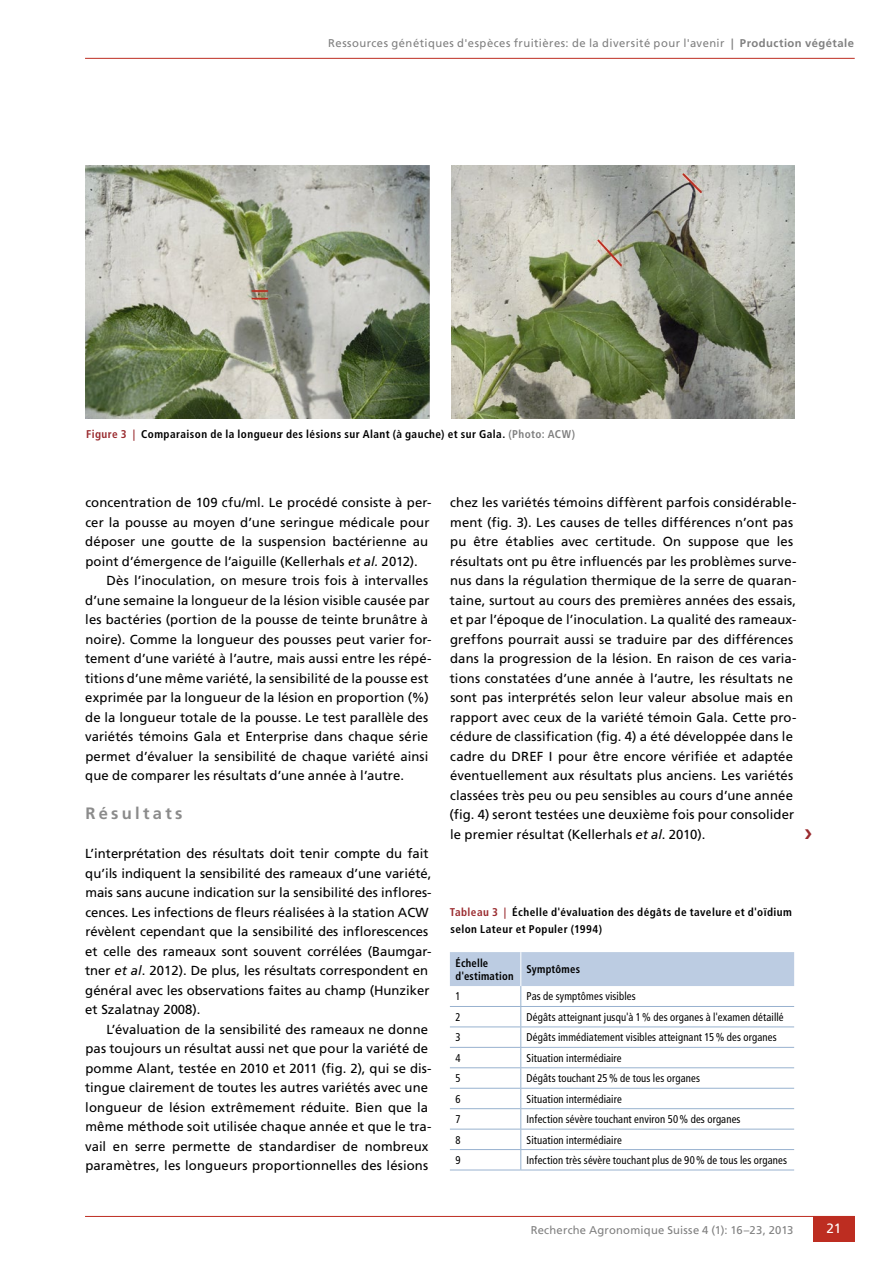
<style>
.page{position:relative;width:893px;height:1263px;background:#fff}
.page>*{position:absolute;margin:0;border:0;box-sizing:border-box;transform-origin:0 0}
.t1{font:700 16.5px "Frutiger LT Std";letter-spacing:.2em;color:#8b8b8b}
.t2{font:13.5px "Frutiger LT Std";color:#fff}
.t3{font:13.2px/19.5px "Frutiger LT Std";letter-spacing:.005em;color:#000}
.t4{font:condensed 11.25px "Frutiger LT Std";letter-spacing:.015em;color:#000;scale:.95 1}
.t5{font:700 condensed 11.25px/16.5px "Frutiger LT Std";letter-spacing:.04em;color:#000}
.t6{font:11.25px "Frutiger LT Std";letter-spacing:.035em;color:#808080}
.t7{font:700 condensed 11.25px/13.5px "Frutiger LT Std";letter-spacing:.02em;color:#000;scale:.95 1}
.s1{font-weight:700}
.s2{color:#9a2b2f}
.s3{color:#808080}
.s4{font-style:italic}
</style>
<div class="page">
<hr style="left:85px;top:1216px;width:770px;height:1px;background:#bd2d21">
<div style="left:813px;top:1216px;width:42px;height:26px;background:#bd2d21"></div>
<hr style="left:85px;top:58px;width:770px;height:1px;background:#bd2d21">
<svg style="left:450px;top:952px;width:344px;height:217px"></svg>
<hr style="left:450px;top:1006px;width:71px;height:1px;background:#98b2cf">
<hr style="left:521px;top:1006px;width:273px;height:1px;background:#98b2cf">
<hr style="left:450px;top:1026px;width:71px;height:1px;background:#98b2cf">
<hr style="left:521px;top:1026px;width:273px;height:1px;background:#98b2cf">
<hr style="left:450px;top:1047px;width:71px;height:1px;background:#98b2cf">
<hr style="left:521px;top:1047px;width:273px;height:1px;background:#98b2cf">
<hr style="left:450px;top:1067px;width:71px;height:1px;background:#98b2cf">
<hr style="left:521px;top:1067px;width:273px;height:1px;background:#98b2cf">
<hr style="left:450px;top:1088px;width:71px;height:1px;background:#98b2cf">
<hr style="left:521px;top:1088px;width:273px;height:1px;background:#98b2cf">
<hr style="left:450px;top:1108px;width:71px;height:1px;background:#98b2cf">
<hr style="left:521px;top:1108px;width:273px;height:1px;background:#98b2cf">
<hr style="left:450px;top:1129px;width:71px;height:1px;background:#98b2cf">
<hr style="left:521px;top:1129px;width:273px;height:1px;background:#98b2cf">
<hr style="left:450px;top:1149px;width:71px;height:1px;background:#98b2cf">
<hr style="left:521px;top:1149px;width:273px;height:1px;background:#98b2cf">
<hr style="left:450px;top:1169px;width:71px;height:1px;background:#98b2cf">
<hr style="left:521px;top:1169px;width:273px;height:1px;background:#98b2cf">
<hr style="left:520px;top:952px;width:1px;height:34px;background:#fff">
<img style="left:86px;top:166px;width:344px;height:253px">
<img style="left:451px;top:166px;width:344px;height:253px">
<svg style="left:252px;top:290px;width:16px;height:2px"></svg>
<svg style="left:252px;top:298px;width:16px;height:1px"></svg>
<svg style="left:596px;top:238px;width:27px;height:30px"></svg>
<svg style="left:681px;top:172px;width:22px;height:23px"></svg>
<p class="t6" style="left:328px;top:36px;width:527px">Ressources génétiques d'espèces fruitières: de la diversité pour l'avenir <span class="s1">| Production végétale</span></p>
<p class="t5" style="left:86px;top:426px;width:491px"><span class="s2">Figure 3 |</span> Comparaison de la longueur des lésions sur Alant (à gauche) et sur Gala. <span class="s3">(Photo: ACW)</span></p>
<p class="t3" style="left:85px;top:493px;width:348px">concentration de 109 cfu/ml. Le procédé consiste à per&shy;cer la pousse au moyen d’une seringue médicale pour déposer une goutte de la suspension bactérienne au point d’émergence de l’aiguille (Kellerhals <span class="s4">et al.</span> 2012).</p>
<p class="t3" style="left:85px;top:571px;width:348px;text-indent:22px">Dès l’inoculation, on mesure trois fois à intervalles d’une semaine la longueur de la lésion visible causée par les bactéries (portion de la pousse de teinte brunâtre à noire). Comme la longueur des pousses peut varier for&shy;tement d’une variété à l’autre, mais aussi entre les répé&shy;titions d’une même variété, la sensibilité de la pousse est exprimée par la longueur de la lésion en proportion (%) de la longueur totale de la pousse. Le test parallèle des variétés témoins Gala et Enterprise dans chaque série permet d’évaluer la sensibilité de chaque variété ainsi que de comparer les résultats d’une année à l’autre.</p>
<p class="t1" style="left:85px;top:804px;width:99px">Résultats</p>
<p class="t3" style="left:85px;top:844px;width:348px">L’interprétation des résultats doit tenir compte du fait qu’ils indiquent la sensibilité des rameaux d’une variété, mais sans aucune indication sur la sensibilité des inflores&shy;cences. Les infections de fleurs réalisées à la station ACW révèlent cependant que la sensibilité des inflorescences et celle des rameaux sont souvent corrélées (Baumgar&shy;tner <span class="s4">et al</span>. 2012). De plus, les résultats correspondent en général avec les observations faites au champ (Hunziker et Szalatnay 2008).</p>
<p class="t3" style="left:85px;top:1019px;width:348px;text-indent:21px">L’évaluation de la sensibilité des rameaux ne donne pas toujours un résultat aussi net que pour la variété de pomme Alant, testée en 2010 et 2011 (fig. 2), qui se dis&shy;tingue clairement de toutes les autres variétés avec une longueur de lésion extrêmement réduite. Bien que la même méthode soit utilisée chaque année et que le tra&shy;vail en serre permette de standardiser de nombreux paramètres, les longueurs proportionnelles des lésions</p>
<p class="t3" style="left:450px;top:493px;width:348px">chez les variétés témoins diffèrent parfois considérable&shy;ment (fig. 3). Les causes de telles différences n’ont pas pu être établies avec certitude. On suppose que les résultats ont pu être influencés par les problèmes surve&shy;nus dans la régulation thermique de la serre de quaran&shy;taine, surtout au cours des premières années des essais, et par l’époque de l’inoculation. La qualité des rameaux&shy;greffons pourrait aussi se traduire par des différences dans la progression de la lésion. En raison de ces varia&shy;tions constatées d’une année à l’autre, les résultats ne sont pas interprétés selon leur valeur absolue mais en rapport avec ceux de la variété témoin Gala. Cette pro&shy;cédure de classification (fig. 4) a été développée dans le cadre du DREF I pour être encore vérifiée et adaptée éventuellement aux résultats plus anciens. Les variétés classées très peu ou peu sensibles au cours d’une année (fig. 4) seront testées une deuxième fois pour consolider le premier résultat (Kellerhals <span class="s4">et al</span>. 2010).</p>
<p class="t5" style="left:450px;top:904px;width:344px"><span class="s2">Tableau 3 |</span> Échelle d'évaluation des dégâts de tavelure et d'oïdium selon Lateur et Populer (1994)</p>
<p class="t7" style="left:456px;top:956px;width:63px">Échelle d'estimation</p>
<p class="t7" style="left:526px;top:963px;width:58px">Symptômes</p>
<p class="t4" style="left:456px;top:990px;width:7px">1</p>
<p class="t4" style="left:526px;top:990px;width:117px">Pas de symptômes visibles</p>
<p class="t4" style="left:456px;top:1010px;width:7px">2</p>
<p class="t4" style="left:526px;top:1010px;width:272px">Dégâts atteignant jusqu'à 1% des organes à l'examen détaillé</p>
<p class="t4" style="left:456px;top:1031px;width:7px">3</p>
<p class="t4" style="left:526px;top:1031px;width:265px">Dégâts immédiatement visibles atteignant 15% des organes</p>
<p class="t4" style="left:456px;top:1051px;width:7px">4</p>
<p class="t4" style="left:526px;top:1051px;width:102px">Situation intermédiaire</p>
<p class="t4" style="left:456px;top:1072px;width:7px">5</p>
<p class="t4" style="left:526px;top:1072px;width:184px">Dégâts touchant 25% de tous les organes</p>
<p class="t4" style="left:456px;top:1092px;width:7px">6</p>
<p class="t4" style="left:527px;top:1092px;width:102px">Situation intermédiaire</p>
<p class="t4" style="left:456px;top:1113px;width:7px">7</p>
<p class="t4" style="left:527px;top:1113px;width:227px">Infection sévère touchant environ 50% des organes</p>
<p class="t4" style="left:456px;top:1133px;width:7px">8</p>
<p class="t4" style="left:527px;top:1133px;width:102px">Situation intermédiaire</p>
<p class="t4" style="left:456px;top:1153px;width:7px">9</p>
<p class="t4" style="left:527px;top:1153px;width:276px">Infection très sévère touchant plus de 90% de tous les organes</p>
<p class="t6" style="left:531px;top:1223px;width:264px">Recherche Agronomique Suisse 4 (1): 16–23, 2013</p>
<p class="t2" style="left:826px;top:1221px;width:16px">21</p>
</div>
